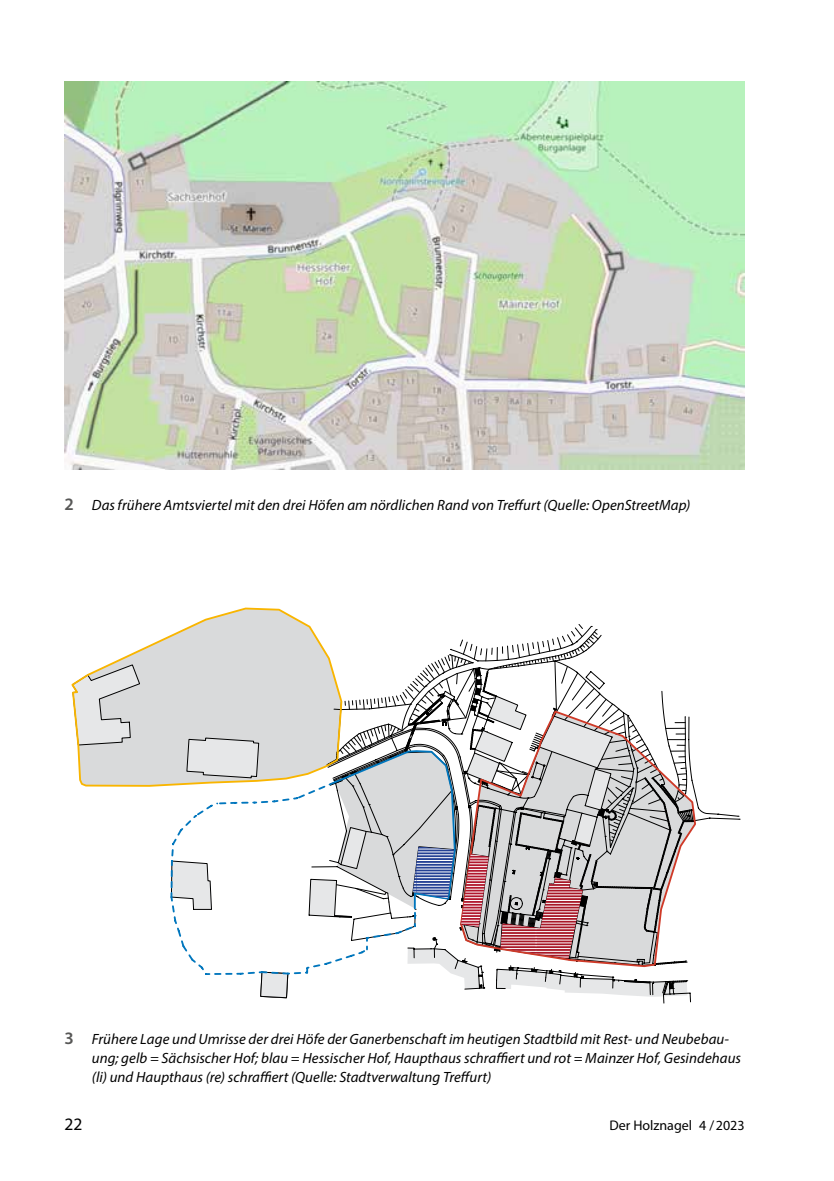
<style>
.page{position:relative;width:834px;height:1181px;background:#fff}
.page>*{position:absolute;margin:0;border:0;box-sizing:border-box;transform-origin:0 0}
.t1{font:17.5px "Myriad Pro";color:#000}
.t2{font:italic 14.88px/19.2px "Myriad Pro";letter-spacing:.005em;color:#000}
.t3{font:14px "Myriad Pro";color:#000}
.s1{font-weight:600;font-style:normal;font-size:17.5px;color:#575756}
</style>
<div class="page">
<img style="left:64px;top:82px;width:680px;height:387px">
<svg style="left:260px;top:976px;width:28px;height:22px"></svg>
<svg style="left:71px;top:607px;width:238px;height:180px"></svg>
<svg style="left:169px;top:749px;width:140px;height:227px"></svg>
<svg style="left:309px;top:624px;width:430px;height:373px"></svg>
<hr style="left:500px;top:951px;width:36px;height:1px;background:#fff">
<hr style="left:500px;top:948px;width:36px;height:1px;background:#fff">
<hr style="left:500px;top:945px;width:36px;height:1px;background:#fff">
<hr style="left:500px;top:942px;width:36px;height:1px;background:#fff">
<hr style="left:500px;top:939px;width:36px;height:1px;background:#fff">
<hr style="left:500px;top:937px;width:36px;height:1px;background:#fff">
<hr style="left:500px;top:934px;width:36px;height:1px;background:#fff">
<hr style="left:500px;top:931px;width:36px;height:1px;background:#fff">
<hr style="left:500px;top:928px;width:36px;height:1px;background:#fff">
<hr style="left:500px;top:925px;width:36px;height:1px;background:#fff">
<hr style="left:500px;top:923px;width:36px;height:1px;background:#fff">
<p class="t2" style="left:64px;top:495px;width:627px"><span class="s1">2</span> Das frühere Amtsviertel mit den drei Höfen am nördlichen Rand von Treffurt (Quelle: OpenStreetMap)</p>
<p class="t2" style="left:92px;top:1028px;width:650px;text-indent:-27px"><span class="s1">3</span> Frühere Lage und Umrisse der drei Höfe der Ganerbenschaft im heutigen Stadtbild mit Rest- und Neubebau&shy;ung; gelb = Sächsischer Hof; blau = Hessischer Hof, Haupthaus schraffiert und rot = Mainzer Hof, Gesindehaus (li) und Haupthaus (re) schraffiert (Quelle: Stadtverwaltung Treffurt)</p>
<p class="t1" style="left:64px;top:1113px;width:19px">22</p>
<p class="t3" style="left:609px;top:1116px;width:137px">Der Holznagel 4 /2023</p>
</div>
